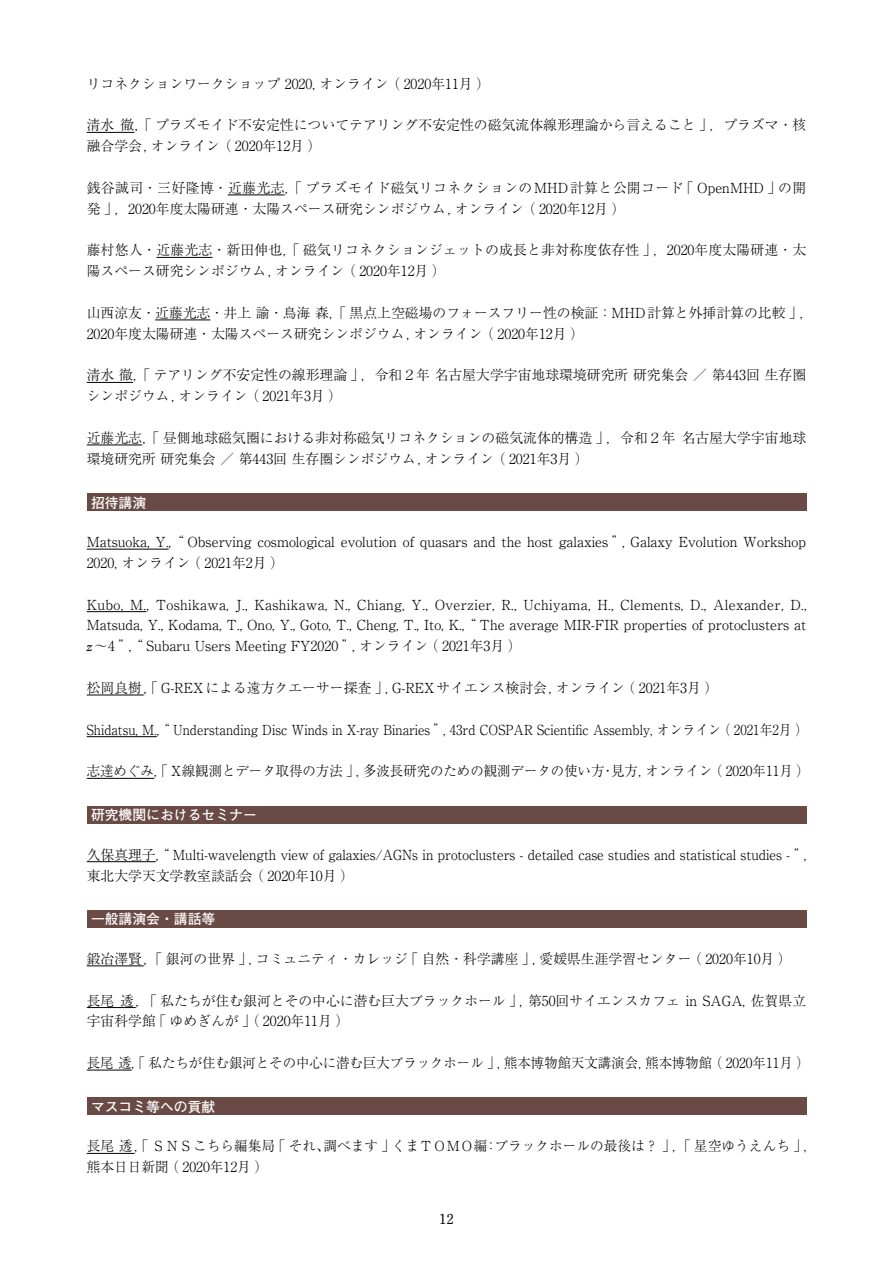
<style>
.page{position:relative;width:893px;height:1263px;background:#fff}
.page>*{position:absolute;margin:0;border:0;box-sizing:border-box;transform-origin:0 0}
.t1{font:300 13.8px/20.9px "Ryumin Pro";color:#000}
.t2{font:300 13.8px "Ryumin Pro";color:#000;scale:.93 1}
.t3{font:700 13.8px "Futo Go B101 Pro";color:#fff}
.t4{font:700 13.8px "Futo Min A101 Pro";color:#000}
.s1{font-family:"Hoefler Text";font-weight:400;font-style:italic}
</style>
<div class="page">
<hr style="left:87px;top:132px;width:47px;height:1px;background:#000">
<hr style="left:228px;top:195px;width:57px;height:1px;background:#000">
<hr style="left:156px;top:257px;width:56px;height:1px;background:#000">
<hr style="left:155px;top:320px;width:55px;height:1px;background:#000">
<hr style="left:87px;top:382px;width:46px;height:1px;background:#000">
<hr style="left:87px;top:445px;width:55px;height:1px;background:#000">
<hr style="left:87px;top:549px;width:82px;height:1px;background:#000">
<hr style="left:87px;top:611px;width:59px;height:1px;background:#000">
<hr style="left:87px;top:695px;width:57px;height:1px;background:#000">
<hr style="left:87px;top:736px;width:70px;height:1px;background:#000">
<hr style="left:87px;top:778px;width:67px;height:1px;background:#000">
<hr style="left:87px;top:861px;width:69px;height:1px;background:#000">
<hr style="left:87px;top:965px;width:57px;height:1px;background:#000">
<hr style="left:87px;top:1007px;width:49px;height:1px;background:#000">
<hr style="left:87px;top:1070px;width:45px;height:1px;background:#000">
<hr style="left:87px;top:1153px;width:48px;height:1px;background:#000">
<div style="left:87px;top:493px;width:719px;height:18px;background:#694a44"></div>
<div style="left:87px;top:806px;width:719px;height:17px;background:#694a44"></div>
<div style="left:87px;top:910px;width:719px;height:17px;background:#694a44"></div>
<div style="left:87px;top:1097px;width:719px;height:18px;background:#694a44"></div>
<p class="t1" style="left:87px;top:72px;width:405px">リコネクションワークショップ 2020, オンライン （ 2020年11月）</p>
<p class="t1" style="left:87px;top:114px;width:721px">清水 徹，「プラズモイド不安定性についてテアリング不安定性の磁気流体線形理論から言えること」，プラズマ・核融合学会, オンライン （ 2020年12月）</p>
<p class="t1" style="left:87px;top:176px;width:721px">銭谷誠司・三好隆博・近藤光志，「プラズモイド磁気リコネクションのMHD計算と公開コード「 OpenMHD 」の開発」，2020年度太陽研連・太陽スペース研究シンポジウム, オンライン （ 2020年12月）</p>
<p class="t1" style="left:87px;top:239px;width:721px">藤村悠人・近藤光志・新田伸也，「磁気リコネクションジェットの成長と非対称度依存性」，2020年度太陽研連・太陽スペース研究シンポジウム, オンライン （ 2020年12月）</p>
<p class="t1" style="left:87px;top:301px;width:728px">山西涼友・近藤光志・井上 諭・鳥海 森，「黒点上空磁場のフォースフリー性の検証：MHD計算と外挿計算の比較」，<br>2020年度太陽研連・太陽スペース研究シンポジウム, オンライン （ 2020年12月）</p>
<p class="t1" style="left:87px;top:364px;width:721px">清水 徹，「テアリング不安定性の線形理論」，令和２年 名古屋大学宇宙地球環境研究所 研究集会 ／ 第443回 生存圏シンポジウム, オンライン （ 2021年3月）</p>
<p class="t1" style="left:87px;top:426px;width:721px">近藤光志，「昼側地球磁気圏における非対称磁気リコネクションの磁気流体的構造」，令和２年 名古屋大学宇宙地球環境研究所 研究集会 ／ 第443回 生存圏シンポジウム, オンライン （ 2021年3月）</p>
<p class="t3" style="left:91px;top:491px;width:57px">招待講演</p>
<p class="t1" style="left:87px;top:530px;width:721px">Matsuoka, Y., “ Observing cosmological evolution of quasars and the host galaxies ”, Galaxy Evolution Workshop<br>2020, オンライン（ 2021年2月）</p>
<p class="t1" style="left:87px;top:593px;width:721px;text-align:justify">Kubo, M., Toshikawa, J., Kashikawa, N., Chiang, Y., Overzier, R., Uchiyama, H., Clements, D., Alexander, D., Matsuda, Y., Kodama, T., Ono, Y., Goto, T., Cheng, T., Ito, K., “ The average MIR-FIR properties of protoclusters at <span class="s1">z</span>〜4 ”, “ Subaru Users Meeting FY2020 ”, オンライン（ 2021年3月）</p>
<p class="t1" style="left:87px;top:676px;width:633px">松岡良樹, 「 G-REXによる遠方クエーサー探査」, G-REXサイエンス検討会, オンライン（ 2021年3月）</p>
<p class="t2" style="left:87px;top:719px;width:777px">Shidatsu, M., “ Understanding Disc Winds in X-ray Binaries ”, 43rd COSPAR Scientific Assembly, オンライン（ 2021年2月）</p>
<p class="t1" style="left:87px;top:760px;width:724px">志達めぐみ, 「 X線観測とデータ取得の方法」, 多波長研究のための観測データの使い方・見方, オンライン（ 2020年11月）</p>
<p class="t3" style="left:91px;top:804px;width:167px">研究機関におけるセミナー</p>
<p class="t1" style="left:87px;top:843px;width:722px">久保真理子, “ Multi-wavelength view of galaxies/AGNs in protoclusters - detailed case studies and statistical studies - ”,東北大学天文学教室談話会 （ 2020年10月）</p>
<p class="t3" style="left:91px;top:908px;width:126px">一般講演会・講話等</p>
<p class="t1" style="left:87px;top:947px;width:706px">鍛冶澤賢, 「銀河の世界」, コミュニティ・カレッジ「自然・科学講座」, 愛媛県生涯学習センター（ 2020年10月）</p>
<p class="t1" style="left:87px;top:989px;width:721px">長尾 透, 「私たちが住む銀河とその中心に潜む巨大ブラックホール」, 第50回サイエンスカフェ in SAGA, 佐賀県立宇宙科学館「ゆめぎんが」（ 2020年11月）</p>
<p class="t1" style="left:87px;top:1051px;width:724px">長尾 透, 「私たちが住む銀河とその中心に潜む巨大ブラックホール」, 熊本博物館天文講演会, 熊本博物館（ 2020年11月）</p>
<p class="t3" style="left:91px;top:1095px;width:126px">マスコミ等への貢献</p>
<p class="t1" style="left:87px;top:1135px;width:722px">長尾 透, 「ＳＮＳこちら編集局「それ、調べます」くまＴＯＭＯ編：ブラックホールの最後は？」, 「星空ゆうえんち」,熊本日日新聞（ 2020年12月）</p>
<p class="t4" style="left:439px;top:1207px;width:16px">12</p>
</div>
